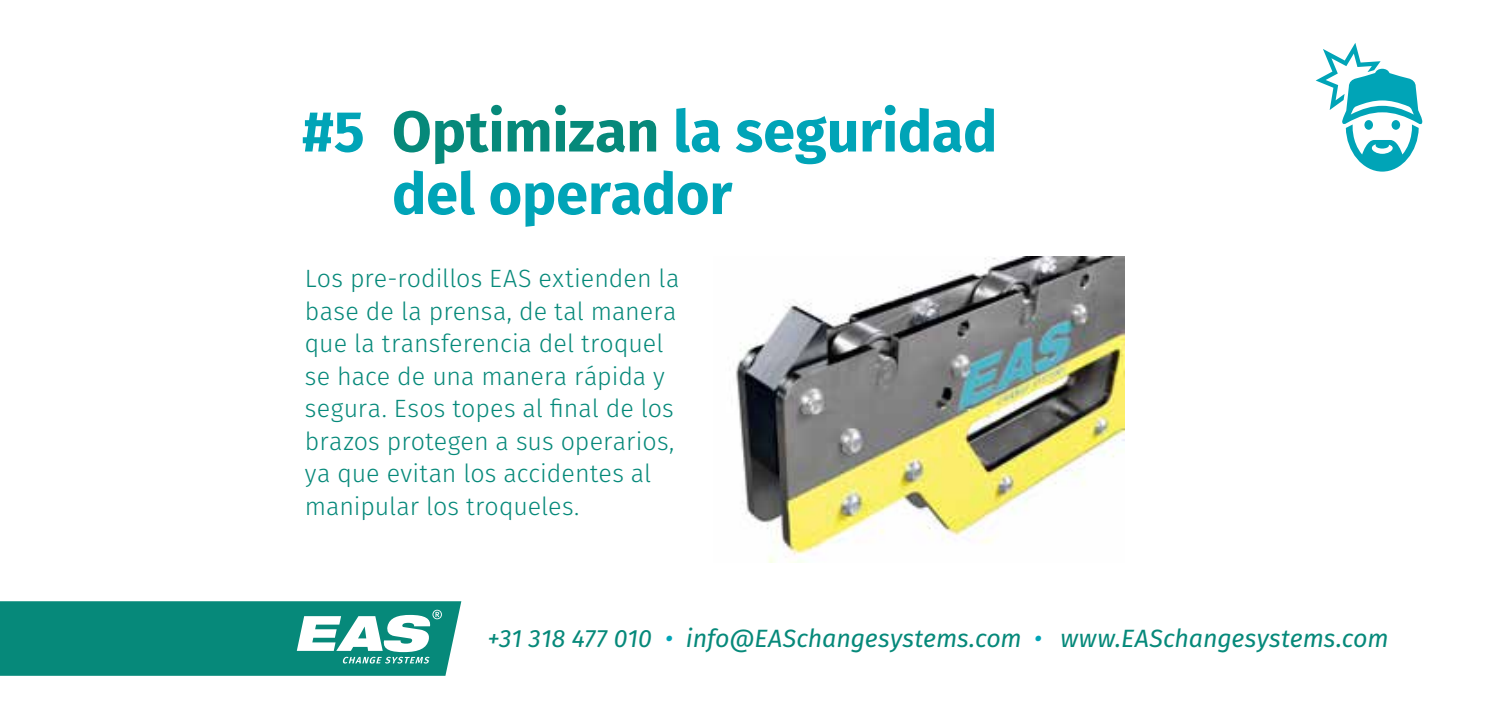
<style>
.page{position:relative;width:1489px;height:709px;background:#fff}
.page>*{position:absolute;margin:0;border:0;box-sizing:border-box;transform-origin:0 0}
.t1{font:700 57.5px/62.5px "Fira Sans";letter-spacing:-.005em;color:#00a4b7}
.t2{font:300 25px/32.5px "Fira Sans";color:#06897a}
.t3{font:italic 25px "Fira Sans";color:#06897a}
.s1{color:#06897a}
.s2{color:#00a4b7}
</style>
<div class="page">
<svg style="left:1315px;top:43px;width:107px;height:129px"></svg>
<img style="left:736px;top:257px;width:388px;height:305px">
<svg style="left:0;top:601px;width:461px;height:74px;background:#24978a"></svg>
<h1 class="t1" style="left:392px;top:104px;width:607px;text-indent:-90px">#5 <span class="s1">Optimizan</span> la seguridad del operador</h1>
<p class="t2" style="left:305px;top:264px;width:376px">Los pre-rodillos EAS extienden la base de la prensa, de tal manera que la transferencia del troquel se hace de una manera rápida y segura. Esos topes al final de los brazos protegen a sus operarios, ya que evitan los accidentes al manipular los troqueles.</p>
<p class="t3" style="left:487px;top:621px;width:902px">+31 318 477 010 <span class="s2">•</span> info@EASchangesystems.com <span class="s2">•</span> www.EASchangesystems.com</p>
</div>
